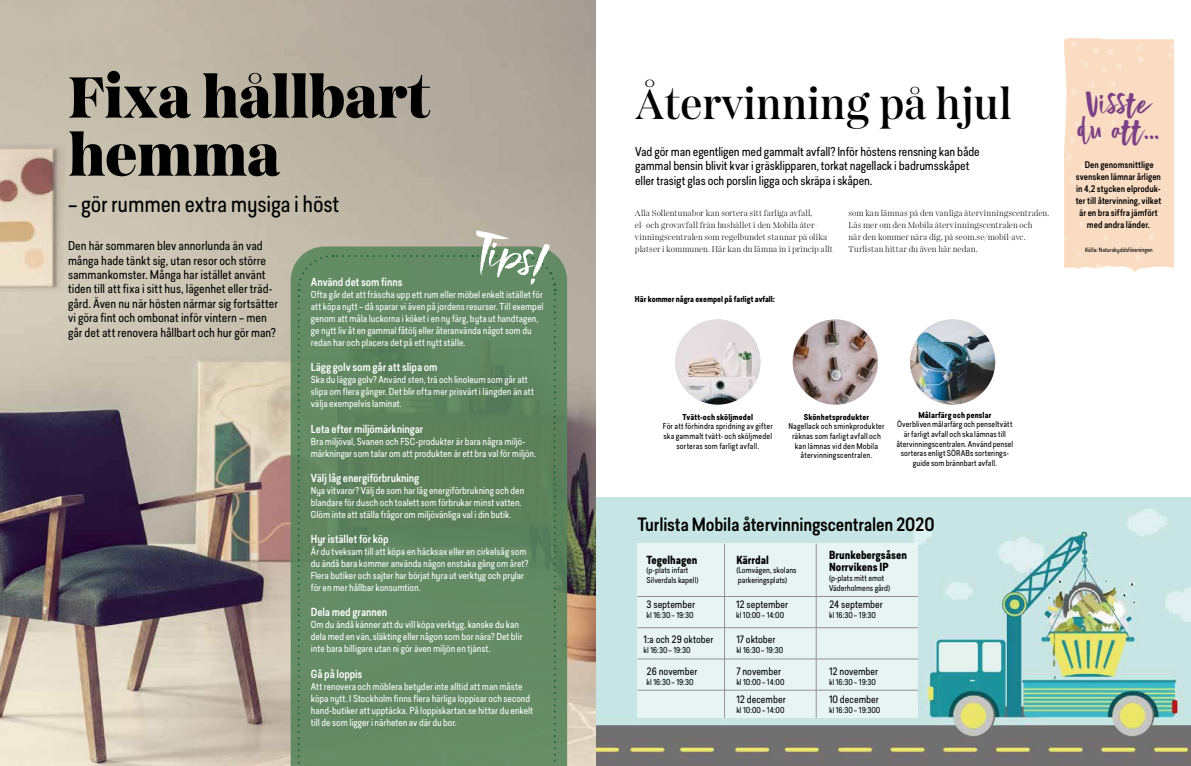
<style>
.page{position:relative;width:1191px;height:766px;background:#fff}
.page>*{position:absolute;margin:0;border:0;box-sizing:border-box;transform-origin:0 0}
.t1{font:800 60px/58px "Passenger Display";letter-spacing:-.01em;color:#000}
.t2{font:57.9px "Violaceous";color:#fff}
.t3{font:44.7px "Violaceous";color:#7a3f84}
.t4{font:500 44px "Passenger Display";letter-spacing:-.01em;color:#000}
.t5{font:22px "Predige Rounded";letter-spacing:-.01em;color:#000}
.t6{font:500 18px "Predige Rounded";letter-spacing:-.01em;color:#000}
.t7{font:12px/14.4px "Predige Rounded";letter-spacing:-.005em;color:#000}
.t8{font:500 11px "Predige Rounded";letter-spacing:-.01em;color:#fff}
.t9{font:700 11px/12px "Predige Rounded";color:#000}
.t10{font:10px "Predige Rounded";color:#000}
.t11{font:9.5px/12px "Predige Rounded";color:#fff}
.t12{font:500 9px/12px "Predige Rounded";color:#000;text-align:center}
.t13{font:300 8.5px/12px "Passenger Display";color:#000}
.t14{font:8px/9.6px "Predige Rounded";letter-spacing:.005em;color:#000}
.t15{font:700 8px "Predige Rounded";letter-spacing:.015em;color:#000}
.t16{font:6px "Predige Rounded";color:#000}
</style>
<div class="page">
<img style="left:596px;top:498px;width:595px;height:267px">
<img style="left:0;top:0;width:595px;height:765px">
<div style="left:1064px;top:38px;width:110px;height:234px;background:#fadcc3"></div>
<div style="left:637px;top:543px;width:281px;height:174px;background:#e8f4f4"></div>
<hr style="left:724px;top:543px;width:1px;height:174px;background:#949290">
<hr style="left:816px;top:543px;width:1px;height:174px;background:#949290">
<img style="left:675px;top:319px;width:85px;height:85px;border-radius:43px">
<img style="left:792px;top:319px;width:85px;height:85px;border-radius:43px">
<img style="left:910px;top:319px;width:85px;height:85px;border-radius:43px">
<svg style="left:291px;top:246px;width:276px;height:519px;background:#628862"></svg>
<svg style="left:521px;top:254px;width:36px;height:512px;background:#608761"></svg>
<svg style="left:472px;top:255px;width:43px;height:2px"></svg>
<svg style="left:460px;top:255px;width:6px;height:2px"></svg>
<svg style="left:297px;top:254px;width:157px;height:512px;background:#618861"></svg>
<hr style="left:637px;top:596px;width:281px;height:1px;background:#949290">
<hr style="left:637px;top:627px;width:281px;height:1px;background:#949290">
<hr style="left:637px;top:658px;width:281px;height:1px;background:#949290">
<hr style="left:637px;top:689px;width:281px;height:1px;background:#949290">
<h1 class="t1" style="left:68px;top:68px;width:364px">Fixa hållbart hemma</h1>
<h3 class="t5" style="left:68px;top:188px;width:273px">– gör rummen extra mysiga i höst</h3>
<p class="t7" style="left:68px;top:238px;width:211px">Den här sommaren blev annorlunda än vad många hade tänkt sig, utan resor och större sammankomster. Många har istället använt tiden till att fixa i sitt hus, lägenhet eller träd&shy;gård. Även nu när hösten närmar sig fortsätter vi göra fint och ombonat inför vintern – men går det att renovera hållbart och hur gör man?</p>
<h2 class="t2" style="left:479px;top:221px;width:75px;rotate:15deg">Tips!</h2>
<p class="t8" style="left:311px;top:274px;width:93px">Använd det som finns</p>
<p class="t11" style="left:311px;top:288px;width:234px">Ofta går det att fräscha upp ett rum eller möbel enkelt istället för att köpa nytt – då sparar vi även på jordens resurser. Till exempel genom att måla luckorna i köket i en ny färg, byta ut handtagen, ge nytt liv åt en gammal fåtölj eller återanvända något som du redan har och placera det på ett nytt ställe.</p>
<p class="t8" style="left:311px;top:359px;width:128px">Lägg golv som går att slipa om</p>
<p class="t11" style="left:311px;top:373px;width:225px">Ska du lägga golv? Använd sten, trä och linoleum som går att slipa om flera gånger. Det blir ofta mer prisvärt i längden än att välja exempelvis laminat.</p>
<p class="t8" style="left:311px;top:420px;width:114px">Leta efter miljömärkningar</p>
<p class="t11" style="left:311px;top:435px;width:227px">Bra miljöval, Svanen och FSC-produkter är bara några miljö&shy;märkningar som talar om att produkten är ett bra val för miljön.</p>
<p class="t8" style="left:311px;top:470px;width:110px">Välj låg energiförbrukning</p>
<p class="t11" style="left:311px;top:484px;width:215px">Nya vitvaror? Välj de som har låg energiförbrukning och den blandare för dusch och toalett som förbrukar minst vatten.<br>Glöm inte att ställa frågor om miljövänliga val i din butik.</p>
<p class="t8" style="left:311px;top:531px;width:79px">Hyr istället för köp</p>
<p class="t11" style="left:311px;top:545px;width:219px">Är du tveksam till att köpa en häcksax eller en cirkelsåg som du ändå bara kommer använda någon enstaka gång om året?<br>Flera butiker och sajter har börjat hyra ut verktyg och prylar för en mer hållbar konsumtion.</p>
<p class="t8" style="left:311px;top:604px;width:78px">Dela med grannen</p>
<p class="t11" style="left:311px;top:618px;width:213px">Om du ändå känner att du vill köpa verktyg, kanske du kan dela med en vän, släkting eller någon som bor nära? Det blir inte bara billigare utan ni gör även miljön en tjänst.</p>
<p class="t8" style="left:311px;top:665px;width:53px">Gå på loppis</p>
<p class="t11" style="left:311px;top:679px;width:224px">Att renovera och möblera betyder inte alltid att man måste köpa nytt. I Stockholm finns flera härliga loppisar och second hand-butiker att upptäcka. På loppiskartan.se hittar du enkelt till de som ligger i närheten av där du bor.</p>
<h3 class="t4" style="left:635px;top:77px;width:378px">Återvinning på hjul</h3>
<p class="t7" style="left:635px;top:144px;width:346px">Vad gör man egentligen med gammalt avfall? Inför höstens rensning kan både gammal bensin blivit kvar i gräsklipparen, torkat nagellack i badrumsskåpet eller trasigt glas och porslin ligga och skräpa i skåpen.</p>
<p class="t13" style="left:635px;top:207px;width:199px">Alla Sollentunabor kan sortera sitt farliga avfall,<br>el- och grovavfall från hushållet i den Mobila åter&shy;vinningscentralen som regelbundet stannar på olika platser i kommunen. Här kan du lämna in i princip allt</p>
<p class="t13" style="left:848px;top:207px;width:202px">som kan lämnas på den vanliga återvinningscentralen.<br>Läs mer om den Mobila återvinningscentralen och<br>när den kommer nära dig, på seom.se/mobil-avc.<br>Turlistan hittar du även här nedan.</p>
<p class="t15" style="left:635px;top:293px;width:142px">Här kommer några exempel på farligt avfall:</p>
<h3 class="t3" style="left:1085px;top:82px;width:67px">Visste</h3>
<h3 class="t3" style="left:1077px;top:109px;width:83px">du att...</h3>
<p class="t12" style="left:1075px;top:159px;width:87px">Den genomsnittlige svensken lämnar årligen in 4,2 stycken elproduk&shy;ter till återvinning, vilket är en bra siffra jämfört med andra länder.</p>
<p class="t16" style="left:1085px;top:246px;width:69px">Källa: Naturskyddsföreningen</p>
<p class="t15" style="left:682px;top:411px;width:72px">Tvätt-och sköljmedel</p>
<p class="t14" style="left:663px;top:421px;width:111px;text-align:center">För att förhindra spridning av gifter ska gammalt tvätt- och sköljmedel sorteras som farligt avfall.</p>
<p class="t15" style="left:803px;top:411px;width:67px">Skönhetsprodukter</p>
<p class="t14" style="left:788px;top:421px;width:98px;text-align:center">Nagellack och sminkprodukter räknas som farligt avfall och kan lämnas vid den Mobila återvinningscentralen.</p>
<p class="t15" style="left:918px;top:409px;width:74px">Målarfärg och penslar</p>
<p class="t14" style="left:896px;top:419px;width:118px;text-align:center">Överbliven målarfärg och penseltvätt är farligt avfall och ska lämnas till återvinningscentralen. Använd pensel sorteras enligt SÖRABs sorterings&shy;guide som brännbart avfall.</p>
<h3 class="t6" style="left:637px;top:511px;width:298px">Turlista Mobila återvinningscentralen 2020</h3>
<p class="t9" style="left:646px;top:553px;width:52px">Tegelhagen</p>
<p class="t14" style="left:646px;top:565px;width:53px">(p-plats infart<br>Silverdals kapell)</p>
<p class="t10" style="left:646px;top:597px;width:50px">3 september</p>
<p class="t14" style="left:646px;top:610px;width:48px">kl 16:30– 19:30</p>
<p class="t10" style="left:643px;top:632px;width:71px">1:a och 29 oktober</p>
<p class="t14" style="left:643px;top:645px;width:48px">kl 16:30– 19:30</p>
<p class="t10" style="left:646px;top:664px;width:52px">26 november</p>
<p class="t14" style="left:646px;top:677px;width:48px">kl 16:30– 19:30</p>
<p class="t9" style="left:736px;top:553px;width:34px">Kärrdal</p>
<p class="t14" style="left:736px;top:565px;width:62px">(Lomvägen, skolans parkeringsplats)</p>
<p class="t10" style="left:736px;top:597px;width:54px">12 september</p>
<p class="t14" style="left:736px;top:610px;width:50px">kl 10:00– 14:00</p>
<p class="t10" style="left:736px;top:632px;width:41px">17 oktober</p>
<p class="t14" style="left:736px;top:645px;width:48px">kl 16:30– 19:30</p>
<p class="t10" style="left:736px;top:664px;width:46px">7 november</p>
<p class="t14" style="left:736px;top:677px;width:50px">kl 10:00– 14:00</p>
<p class="t10" style="left:736px;top:692px;width:51px">12 december</p>
<p class="t14" style="left:736px;top:704px;width:50px">kl 10:00– 14:00</p>
<p class="t9" style="left:829px;top:549px;width:79px">Brunkebergsåsen<br>Norrvikens IP</p>
<p class="t14" style="left:829px;top:573px;width:63px">(p-plats mitt emot<br>Väderholmens gård)</p>
<p class="t10" style="left:829px;top:597px;width:55px">24 september</p>
<p class="t14" style="left:829px;top:610px;width:48px">kl 16:30– 19:30</p>
<p class="t10" style="left:829px;top:664px;width:51px">12 november</p>
<p class="t14" style="left:829px;top:677px;width:48px">kl 16:30– 19:30</p>
<p class="t10" style="left:829px;top:692px;width:51px">10 december</p>
<p class="t14" style="left:829px;top:704px;width:53px">kl 16:30– 19:300</p>
</div>
